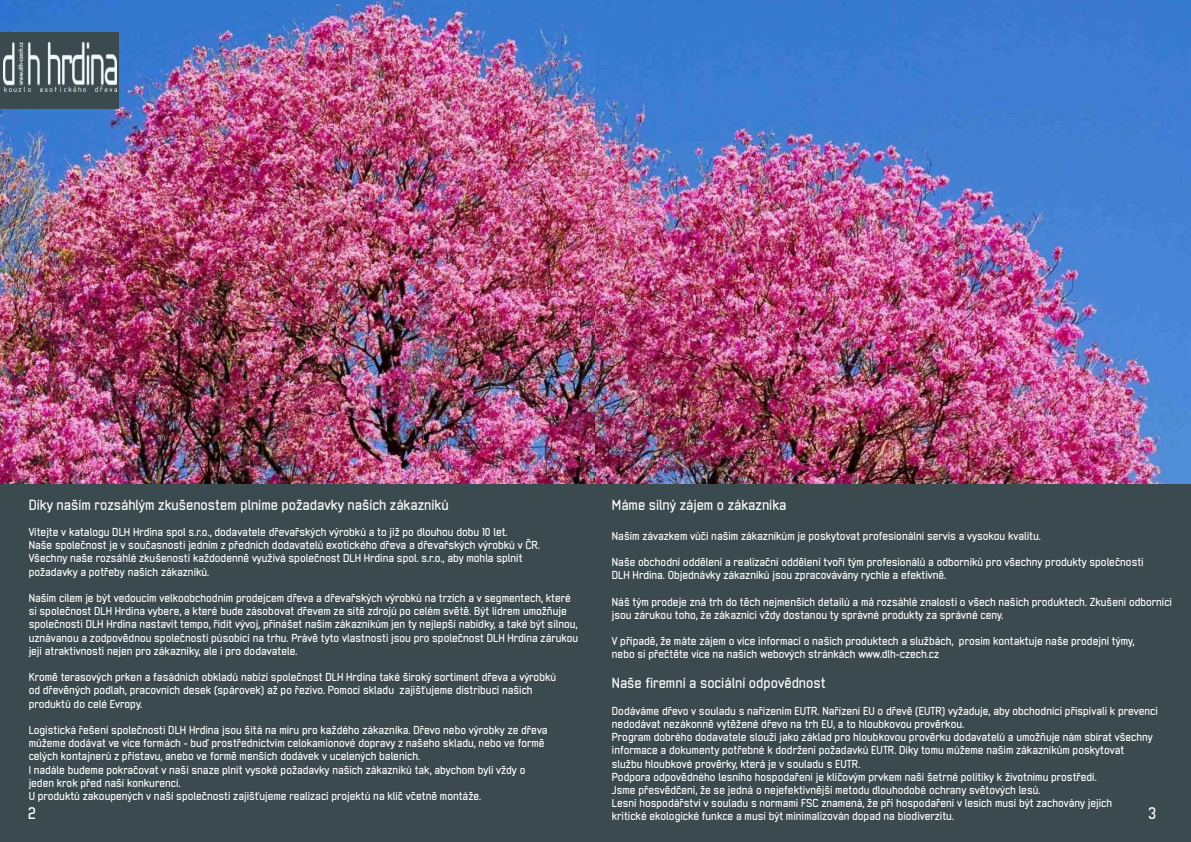
<style>
.page{position:relative;width:1191px;height:842px;background:#fff}
.page>*{position:absolute;margin:0;border:0;box-sizing:border-box;transform-origin:0 0}
.t1{font:700 16px "Neutraliser Sans";color:#fff}
.t2{font:700 14px "Neutraliser Sans";color:#fff}
.t3{font:700 11px/13.2px "Neutraliser Sans";color:#fff}
</style>
<div class="page">
<img style="left:0;top:0;width:595px;height:485px">
<div style="left:0;top:485px;width:595px;height:357px;background:#3b4a4f"></div>
<div style="left:0;top:32px;width:118px;height:77px;background:#3b4a4f"></div>
<img style="left:3px;top:43px;width:113px;height:48px">
<img style="left:595px;top:0;width:595px;height:485px">
<div style="left:595px;top:485px;width:596px;height:357px;background:#3b4a4f"></div>
<p class="t2" style="left:29px;top:497px;width:421px">Díky naším rozsáhlým zkušenostem plníme požadavky naších zákazníků</p>
<p class="t3" style="left:29px;top:525px;width:513px">Vítejte v katalogu DLH Hrdina spol s.r.o., dodavatele dřevařských výrobků a to již po dlouhou dobu 10 let.<br>Naše společnost je v současnosti jedním z předních dodavatelů exotického dřeva a dřevařských výrobků v ČR.<br>Všechny naše rozsáhlé zkušenosti každodenně využívá společnost DLH Hrdina spol. s.r.o., aby mohla splnit požadavky a potřeby našich zákazníků.</p>
<p class="t3" style="left:29px;top:591px;width:551px">Naším cílem je být vedoucím velkoobchodním prodejcem dřeva a dřevařských výrobků na trzích a v segmentech, které si společnost DLH Hrdina vybere, a které bude zásobovat dřevem ze sítě zdrojů po celém světě. Být lídrem umožňuje společnosti DLH Hrdina nastavit tempo, řídit vývoj, přinášet našim zákazníkům jen ty nejlepší nabídky, a také být silnou, uznávanou a zodpovědnou společností působící na trhu. Právě tyto vlastnosti jsou pro společnost DLH Hrdina zárukou její atraktivnosti nejen pro zákazníky, ale i pro dodavatele.</p>
<p class="t3" style="left:29px;top:671px;width:529px">Kromě terasových prken a fasádních obkladů nabízí společnost DLH Hrdina také široký sortiment dřeva a výrobků od dřevěných podlah, pracovních desek (spárovek) až po řezivo. Pomocí skladu zajišťujeme distribuci našich produktů do celé Evropy.</p>
<p class="t3" style="left:29px;top:723px;width:520px">Logistická řešení společnosti DLH Hrdina jsou šitá na míru pro každého zákazníka. Dřevo nebo výrobky ze dřeva můžeme dodávat ve více formách - buď prostřednictvím celokamionové dopravy z našeho skladu, nebo ve formě celých kontajnerů z přístavu, anebo ve formě menších dodávek v ucelených baleních.<br>I nadále budeme pokračovat v naší snaze plnit vysoké požadavky našich zákazníků tak, abychom byli vždy o jeden krok před naší konkurencí.<br>U produktů zakoupených v naší společnosti zajišťujeme realizaci projektů na klíč včetně montáže.</p>
<p class="t2" style="left:612px;top:497px;width:176px">Máme silný zájem o zákazníka</p>
<p class="t3" style="left:612px;top:529px;width:430px">Naším závazkem vůči našim zákazníkům je poskytovat profesionální servis a vysokou kvalitu.</p>
<p class="t3" style="left:612px;top:555px;width:533px">Naše obchodní oddělení a realizační oddělení tvoří tým profesionálů a odborníků pro všechny produkty společnosti<br>DLH Hrdina. Objednávky zákazníků jsou zpracovávány rychle a efektivně.</p>
<p class="t3" style="left:612px;top:595px;width:561px">Náš tým prodeje zná trh do těch nejmenších detailů a má rozsáhlé znalosti o všech našich produktech. Zkušení odborníci jsou zárukou toho, že zákazníci vždy dostanou ty správné produkty za správné ceny.</p>
<p class="t3" style="left:612px;top:635px;width:524px">V případě, že máte zájem o více informací o našich produktech a službách, prosím kontaktuje naše prodejní týmy, nebo si přečtěte více na naších webových stránkách www.dlh-czech.cz</p>
<p class="t2" style="left:612px;top:675px;width:215px">Naše firemní a sociální odpovědnost</p>
<p class="t3" style="left:612px;top:704px;width:547px">Dodáváme dřevo v souladu s nařízením EUTR. Nařízení EU o dřevě (EUTR) vyžaduje, aby obchodníci přispívali k prevenci nedodávat nezákonně vytěžené dřevo na trh EU, a to hloubkovou prověrkou.<br>Program dobrého dodavatele slouží jako základ pro hloubkovou prověrku dodavatelů a umožňuje nám sbírat všechny informace a dokumenty potřebné k dodržení požadavků EUTR. Díky tomu můžeme našim zákazníkům poskytovat<br>službu hloubkové prověrky, která je v souladu s EUTR.<br>Podpora odpovědného lesního hospodaření je klíčovým prvkem naší šetrné politiky k životnímu prostředí.<br>Jsme přesvědčeni, že se jedná o nejefektivnější metodu dlouhodobé ochrany světových lesů.<br>Lesní hospodářství v souladu s normami FSC znamená, že při hospodaření v lesích musí být zachovány jejich<br>kritické ekologické funkce a musí být minimalizován dopad na biodiverzitu.</p>
<h1 class="t1" style="left:28px;top:805px;width:10px">2</h1>
<h1 class="t1" style="left:1148px;top:805px;width:9px">3</h1>
</div>
